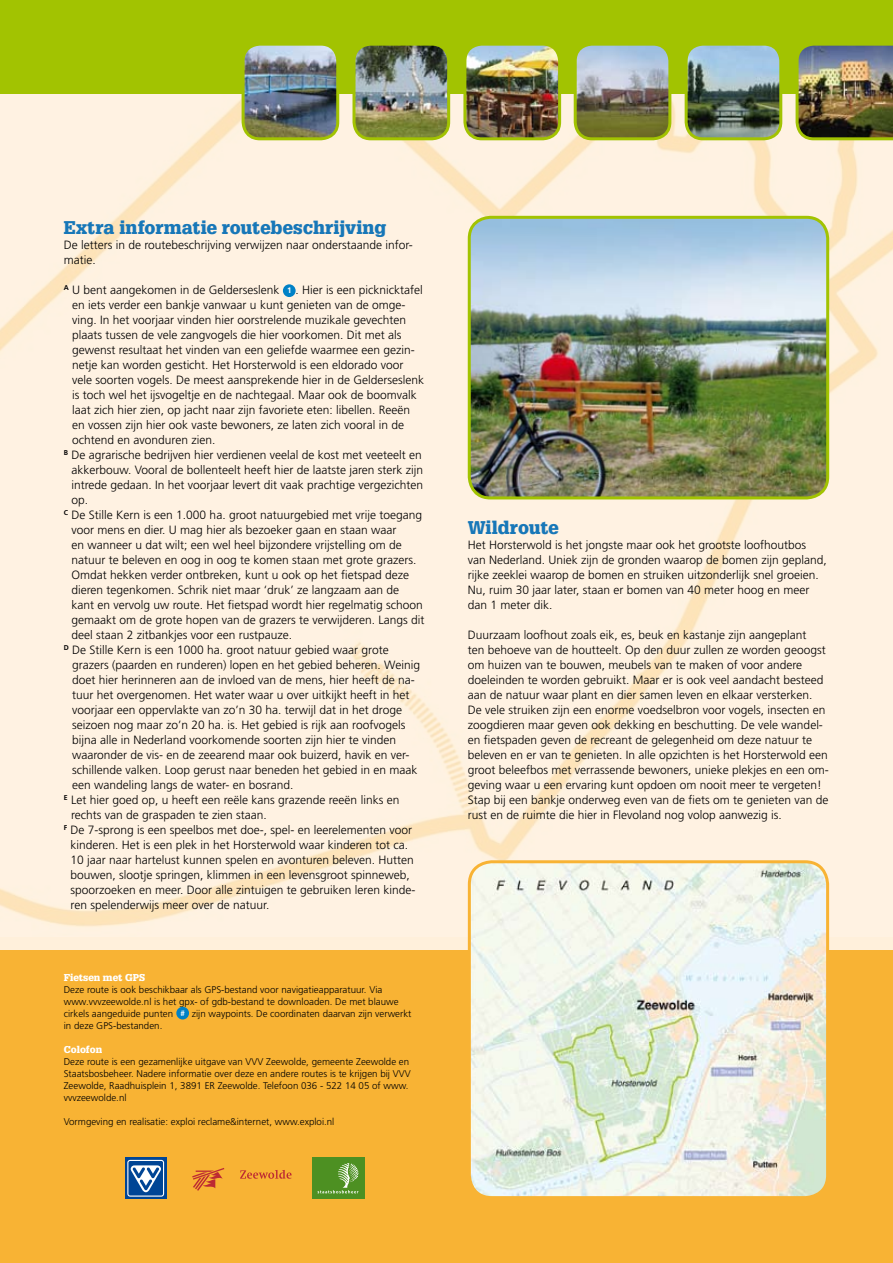
<style>
.page{position:relative;width:893px;height:1263px;background:#fff}
.page>*{position:absolute;margin:0;border:0;box-sizing:border-box;transform-origin:0 0}
.t1{font:900 18px "Glypha LT";letter-spacing:.005em;color:#1777b8}
.t2{font:300 12px/15px "Frutiger LT";color:#000}
.t3{font:300 9.75px/12px "Frutiger LT";color:#000}
.t4{font:900 9.75px "Glypha LT";color:#fff}
.s1{font-weight:700;font-size:7.95px;color:#fff}
</style>
<div class="page">
<img style="left:0;top:94px;width:893px;height:843px">
<div style="left:0;top:950px;width:893px;height:313px;background:#f8b334"></div>
<div style="left:176px;top:1007px;width:13px;height:12px;background:#0081c6;border-radius:50%"></div>
<svg style="left:125px;top:1157px;width:42px;height:42px"></svg>
<svg style="left:127px;top:1160px;width:37px;height:36px"></svg>
<div style="left:312px;top:1157px;width:52px;height:42px;background:#4d9022"></div>
<svg style="left:318px;top:1163px;width:41px;height:30px"></svg>
<svg style="left:240px;top:1170px;width:52px;height:9px"></svg>
<svg style="left:192px;top:1168px;width:32px;height:23px"></svg>
<div style="left:0;top:0;width:893px;height:94px;background:#a2c301"></div>
<img style="left:243px;top:47px;width:95px;height:92px">
<div style="left:242px;top:43px;width:97px;height:97px;border:3px solid #a2c301;border-radius:17px"></div>
<img style="left:354px;top:47px;width:95px;height:92px">
<div style="left:352px;top:43px;width:98px;height:97px;border:3px solid #a2c301;border-radius:17px"></div>
<img style="left:465px;top:47px;width:95px;height:92px">
<div style="left:463px;top:43px;width:98px;height:97px;border:3px solid #a2c301;border-radius:17px"></div>
<img style="left:575px;top:47px;width:95px;height:92px">
<div style="left:574px;top:43px;width:97px;height:97px;border:3px solid #a2c301;border-radius:17px"></div>
<img style="left:686px;top:47px;width:95px;height:92px">
<div style="left:685px;top:43px;width:97px;height:97px;border:3px solid #a2c301;border-radius:17px"></div>
<img style="left:794px;top:45px;width:99px;height:97px">
<div style="left:283px;top:284px;width:13px;height:13px;background:#0081c6;border-radius:50%"></div>
<img style="left:469px;top:217px;width:359px;height:281px">
<div style="left:468px;top:216px;width:361px;height:283px;border:3px solid #a2c301;border-radius:21px"></div>
<img style="left:469px;top:862px;width:359px;height:333px">
<div style="left:468px;top:860px;width:361px;height:339px;border:3px solid #f8b334;border-radius:23px"></div>
<h1 class="t1" style="left:64px;top:217px;width:324px">Extra informatie routebeschrijving</h1>
<p class="t2" style="left:64px;top:238px;width:351px">De letters in de routebeschrijving verwijzen naar onderstaande infor&shy;matie.</p>
<p class="t2" style="left:64px;top:283px;width:361px"><sup>A</sup> U bent aangekomen in de Gelderseslenk <span class="s1">1</span> . Hier is een picknicktafel</p>
<p class="t2" style="left:72px;top:298px;width:335px">en iets verder een bankje vanwaar u kunt genieten van de omge-</p>
<p class="t2" style="left:72px;top:313px;width:335px">ving. In het voorjaar vinden hier oorstrelende muzikale gevechten</p>
<p class="t2" style="left:72px;top:328px;width:331px">plaats tussen de vele zangvogels die hier voorkomen. Dit met als</p>
<p class="t2" style="left:72px;top:343px;width:344px">gewenst resultaat het vinden van een geliefde waarmee een gezin-</p>
<p class="t2" style="left:72px;top:358px;width:333px">netje kan worden gesticht. Het Horsterwold is een eldorado voor</p>
<p class="t2" style="left:72px;top:373px;width:353px">vele soorten vogels. De meest aansprekende hier in de Gelderseslenk</p>
<p class="t2" style="left:72px;top:388px;width:346px">is toch wel het ijsvogeltje en de nachtegaal. Maar ook de boomvalk</p>
<p class="t2" style="left:72px;top:403px;width:340px">laat zich hier zien, op jacht naar zijn favoriete eten: libellen. Reeën</p>
<p class="t2" style="left:72px;top:418px;width:334px">en vossen zijn hier ook vaste bewoners, ze laten zich vooral in de</p>
<p class="t2" style="left:72px;top:433px;width:145px">ochtend en avonduren zien.</p>
<p class="t2" style="left:64px;top:448px;width:360px"><sup>B</sup> De agrarische bedrijven hier verdienen veelal de kost met veeteelt en</p>
<p class="t2" style="left:71px;top:463px;width:353px">akkerbouw. Vooral de bollenteelt heeft hier de laatste jaren sterk zijn</p>
<p class="t2" style="left:71px;top:478px;width:353px">intrede gedaan. In het voorjaar levert dit vaak prachtige vergezichten</p>
<p class="t2" style="left:71px;top:493px;width:18px">op.</p>
<p class="t2" style="left:64px;top:508px;width:360px"><sup>C</sup> De Stille Kern is een 1.000 ha. groot natuurgebied met vrije toegang</p>
<p class="t2" style="left:71px;top:523px;width:326px">voor mens en dier. U mag hier als bezoeker gaan en staan waar</p>
<p class="t2" style="left:71px;top:538px;width:332px">en wanneer u dat wilt; een wel heel bijzondere vrijstelling om de</p>
<p class="t2" style="left:71px;top:553px;width:347px">natuur te beleven en oog in oog te komen staan met grote grazers.</p>
<p class="t2" style="left:71px;top:568px;width:339px">Omdat hekken verder ontbreken, kunt u ook op het fietspad deze</p>
<p class="t2" style="left:71px;top:583px;width:329px">dieren tegenkomen. Schrik niet maar ‘druk’ ze langzaam aan de</p>
<p class="t2" style="left:71px;top:598px;width:353px">kant en vervolg uw route. Het fietspad wordt hier regelmatig schoon</p>
<p class="t2" style="left:71px;top:613px;width:354px">gemaakt om de grote hopen van de grazers te verwijderen. Langs dit</p>
<p class="t2" style="left:71px;top:628px;width:222px">deel staan 2 zitbankjes voor een rustpauze.</p>
<p class="t2" style="left:64px;top:643px;width:326px"><sup>D</sup> De Stille Kern is een 1000 ha. groot natuur gebied waar grote</p>
<p class="t2" style="left:72px;top:658px;width:349px">grazers (paarden en runderen) lopen en het gebied beheren. Weinig</p>
<p class="t2" style="left:72px;top:673px;width:344px">doet hier herinneren aan de invloed van de mens, hier heeft de na-</p>
<p class="t2" style="left:72px;top:688px;width:339px">tuur het overgenomen. Het water waar u over uitkijkt heeft in het</p>
<p class="t2" style="left:72px;top:703px;width:331px">voorjaar een oppervlakte van zo’n 30 ha. terwijl dat in het droge</p>
<p class="t2" style="left:72px;top:718px;width:335px">seizoen nog maar zo’n 20 ha. is. Het gebied is rijk aan roofvogels</p>
<p class="t2" style="left:72px;top:733px;width:326px">bijna alle in Nederland voorkomende soorten zijn hier te vinden</p>
<p class="t2" style="left:72px;top:748px;width:339px">waaronder de vis- en de zeearend maar ook buizerd, havik en ver-</p>
<p class="t2" style="left:72px;top:763px;width:347px">schillende valken. Loop gerust naar beneden het gebied in en maak</p>
<p class="t2" style="left:72px;top:778px;width:223px">een wandeling langs de water- en bosrand.</p>
<p class="t2" style="left:64px;top:793px;width:337px"><sup>E</sup> Let hier goed op, u heeft een reële kans grazende reeën links en</p>
<p class="t2" style="left:71px;top:808px;width:197px">rechts van de graspaden te zien staan.</p>
<p class="t2" style="left:64px;top:823px;width:350px"><sup>F</sup> De 7-sprong is een speelbos met doe-, spel- en leerelementen voor</p>
<p class="t2" style="left:71px;top:838px;width:339px">kinderen. Het is een plek in het Horsterwold waar kinderen tot ca.</p>
<p class="t2" style="left:71px;top:853px;width:345px">10 jaar naar hartelust kunnen spelen en avonturen beleven. Hutten</p>
<p class="t2" style="left:71px;top:868px;width:341px">bouwen, slootje springen, klimmen in een levensgroot spinneweb,</p>
<p class="t2" style="left:71px;top:883px;width:346px">spoorzoeken en meer. Door alle zintuigen te gebruiken leren kinde-</p>
<p class="t2" style="left:71px;top:898px;width:200px">ren spelenderwijs meer over de natuur.</p>
<p class="t4" style="left:64px;top:971px;width:83px">Fietsen met GPS</p>
<p class="t3" style="left:64px;top:983px;width:349px">Deze route is ook beschikbaar als GPS-bestand voor navigatieapparatuur. Via www.vvvzeewolde.nl is het gpx- of gdb-bestand te downloaden. De met blauwe cirkels aangeduide punten <span class="s1">#</span> zijn waypoints. De coordinaten daarvan zijn verwerkt in deze GPS-bestanden.</p>
<p class="t4" style="left:64px;top:1043px;width:40px">Colofon</p>
<p class="t3" style="left:64px;top:1055px;width:348px">Deze route is een gezamenlijke uitgave van VVV Zeewolde, gemeente Zeewolde en Staatsbosbeheer. Nadere informatie over deze en andere routes is te krijgen bij VVV Zeewolde, Raadhuisplein 1, 3891 ER Zeewolde. Telefoon 036 - 522 14 05 of www. vvvzeewolde.nl</p>
<p class="t3" style="left:64px;top:1115px;width:272px">Vormgeving en realisatie: exploi reclame&amp;internet, www.exploi.nl</p>
<h1 class="t1" style="left:468px;top:517px;width:92px">Wildroute</h1>
<p class="t2" style="left:468px;top:538px;width:361px">Het Horsterwold is het jongste maar ook het grootste loofhoutbos van Nederland. Uniek zijn de gronden waarop de bomen zijn gepland, rijke zeeklei waarop de bomen en struiken uitzonderlijk snel groeien.<br>Nu, ruim 30 jaar later, staan er bomen van 40 meter hoog en meer dan 1 meter dik.</p>
<p class="t2" style="left:468px;top:628px;width:363px">Duurzaam loofhout zoals eik, es, beuk en kastanje zijn aangeplant<br>ten behoeve van de houtteelt. Op den duur zullen ze worden geoogst om huizen van te bouwen, meubels van te maken of voor andere doeleinden te worden gebruikt. Maar er is ook veel aandacht besteed aan de natuur waar plant en dier samen leven en elkaar versterken.<br>De vele struiken zijn een enorme voedselbron voor vogels, insecten en zoogdieren maar geven ook dekking en beschutting. De vele wandel&shy;en fietspaden geven de recreant de gelegenheid om deze natuur te beleven en er van te genieten. In alle opzichten is het Horsterwold een groot beleefbos met verrassende bewoners, unieke plekjes en een om&shy;geving waar u een ervaring kunt opdoen om nooit meer te vergeten!<br>Stap bij een bankje onderweg even van de fiets om te genieten van de rust en de ruimte die hier in Flevoland nog volop aanwezig is.</p>
</div>
